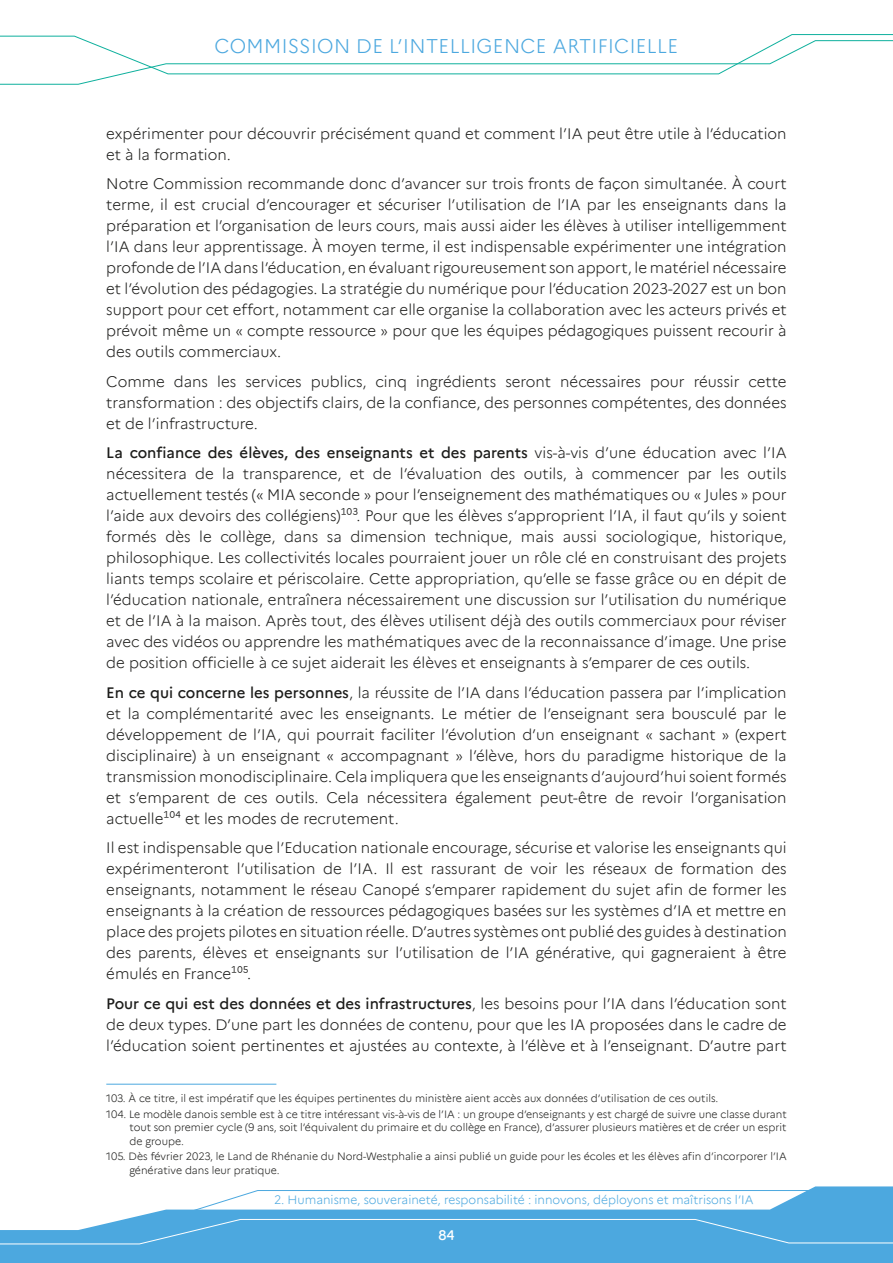
<style>
.page{position:relative;width:893px;height:1263px;background:#fff}
.page>*{position:absolute;margin:0;border:0;box-sizing:border-box;transform-origin:0 0}
.t1{font:300 19.5px "Marianne";letter-spacing:.02em;color:#4ca8df}
.CDT{font:300 15px/21px "Marianne";color:#1d1d1b;text-align:justify}
.t2{font:500 13.5px "Marianne";color:#fff}
.t3{font:300 12px "Marianne";color:#4ca8df}
.NOTE_DE_BAS_PAGE{font:300 10.5px/13.5px "Marianne";color:#1d1d1b;text-align:justify}
.s1{font-weight:500}
</style>
<div class="page">
<svg style="left:0;top:1186px;width:893px;height:77px;fill:#4ca8df"></svg>
<svg style="left:0;top:34px;width:893px;height:51px"></svg>
<hr style="left:106px;top:1084px;width:170px;height:1px;background:#4ca8df">
<svg style="left:0;top:1190px;width:893px;height:54px"></svg>
<h1 class="t1" style="left:215px;top:31px;width:465px">COMMISSION DE L’INTELLIGENCE ARTIFICIELLE</h1>
<p class="CDT" style="left:106px;top:122px;width:682px">expérimenter pour découvrir précisément quand et comment l’IA peut être utile à l’éducation et à la formation.</p>
<p class="CDT" style="left:106px;top:172px;width:682px">Notre Commission recommande donc d’avancer sur trois fronts de façon simultanée. À court terme, il est crucial d’encourager et sécuriser l’utilisation de l’IA par les enseignants dans la préparation et l’organisation de leurs cours, mais aussi aider les élèves à utiliser intelligemment l’IA dans leur apprentissage. À moyen terme, il est indispensable expérimenter une intégration profonde de l’IA dans l’éducation, en évaluant rigoureusement son apport, le matériel nécessaire et l’évolution des pédagogies. La stratégie du numérique pour l’éducation 2023-2027 est un bon support pour cet effort, notamment car elle organise la collaboration avec les acteurs privés et prévoit même un « compte ressource » pour que les équipes pédagogiques puissent recourir à des outils commerciaux.</p>
<p class="CDT" style="left:106px;top:370px;width:682px">Comme dans les services publics, cinq ingrédients seront nécessaires pour réussir cette transformation : des objectifs clairs, de la confiance, des personnes compétentes, des données et de l’infrastructure.</p>
<p class="CDT" style="left:106px;top:441px;width:682px"><span class="s1">La confiance des élèves, des enseignants et des parents</span> vis-à-vis d’une éducation avec l’IA nécessitera de la transparence, et de l’évaluation des outils, à commencer par les outils actuellement testés (« MIA seconde » pour l’enseignement des mathématiques ou « Jules » pour l’aide aux devoirs des collégiens)103. Pour que les élèves s’approprient l’IA, il faut qu’ils y soient formés dès le collège, dans sa dimension technique, mais aussi sociologique, historique, philosophique. Les collectivités locales pourraient jouer un rôle clé en construisant des projets liants temps scolaire et périscolaire. Cette appropriation, qu’elle se fasse grâce ou en dépit de l’éducation nationale, entraînera nécessairement une discussion sur l’utilisation du numérique et de l’IA à la maison. Après tout, des élèves utilisent déjà des outils commerciaux pour réviser avec des vidéos ou apprendre les mathématiques avec de la reconnaissance d’image. Une prise de position officielle à ce sujet aiderait les élèves et enseignants à s’emparer de ces outils.</p>
<p class="CDT" style="left:106px;top:681px;width:682px"><span class="s1">En ce qui concerne les personnes</span>, la réussite de l’IA dans l’éducation passera par l’implication et la complémentarité avec les enseignants. Le métier de l’enseignant sera bousculé par le développement de l’IA, qui pourrait faciliter l’évolution d’un enseignant « sachant » (expert disciplinaire) à un enseignant « accompagnant » l’élève, hors du paradigme historique de la transmission monodisciplinaire. Cela impliquera que les enseignants d’aujourd’hui soient formés et s’emparent de ces outils. Cela nécessitera également peut-être de revoir l’organisation actuelle104 et les modes de recrutement.</p>
<p class="CDT" style="left:106px;top:836px;width:682px">Il est indispensable que l’Education nationale encourage, sécurise et valorise les enseignants qui expérimenteront l’utilisation de l’IA. Il est rassurant de voir les réseaux de formation des enseignants, notamment le réseau Canopé s’emparer rapidement du sujet afin de former les enseignants à la création de ressources pédagogiques basées sur les systèmes d’IA et mettre en place des projets pilotes en situation réelle. D’autres systèmes ont publié des guides à destination des parents, élèves et enseignants sur l’utilisation de l’IA générative, qui gagneraient à être émulés en France105.</p>
<p class="CDT" style="left:106px;top:992px;width:682px"><span class="s1">Pour ce qui est des données et des infrastructures</span>, les besoins pour l’IA dans l’éducation sont de deux types. D’une part les données de contenu, pour que les IA proposées dans le cadre de l’éducation soient pertinentes et ajustées au contexte, à l’élève et à l’enseignant. D’autre part</p>
<p class="NOTE_DE_BAS_PAGE" style="left:106px;top:1090px;width:612px">103. À ce titre, il est impératif que les équipes pertinentes du ministère aient accès aux données d’utilisation de ces outils.</p>
<p class="NOTE_DE_BAS_PAGE" style="left:129px;top:1106px;width:659px;text-indent:-23px">104. Le modèle danois semble est à ce titre intéressant vis-à-vis de l’IA : un groupe d’enseignants y est chargé de suivre une classe durant tout son premier cycle (9 ans, soit l’équivalent du primaire et du collège en France), d’assurer plusieurs matières et de créer un esprit de groupe.</p>
<p class="NOTE_DE_BAS_PAGE" style="left:129px;top:1149px;width:659px;text-indent:-23px">105. Dès février 2023, le Land de Rhénanie du Nord-Westphalie a ainsi publié un guide pour les écoles et les élèves afin d’incorporer l’IA générative dans leur pratique.</p>
<p class="t3" style="left:274px;top:1190px;width:481px">2. Humanisme, souveraineté, responsabilité : innovons, déployons et maîtrisons l’IA</p>
<p class="t2" style="left:438px;top:1225px;width:18px">84</p>
</div>
